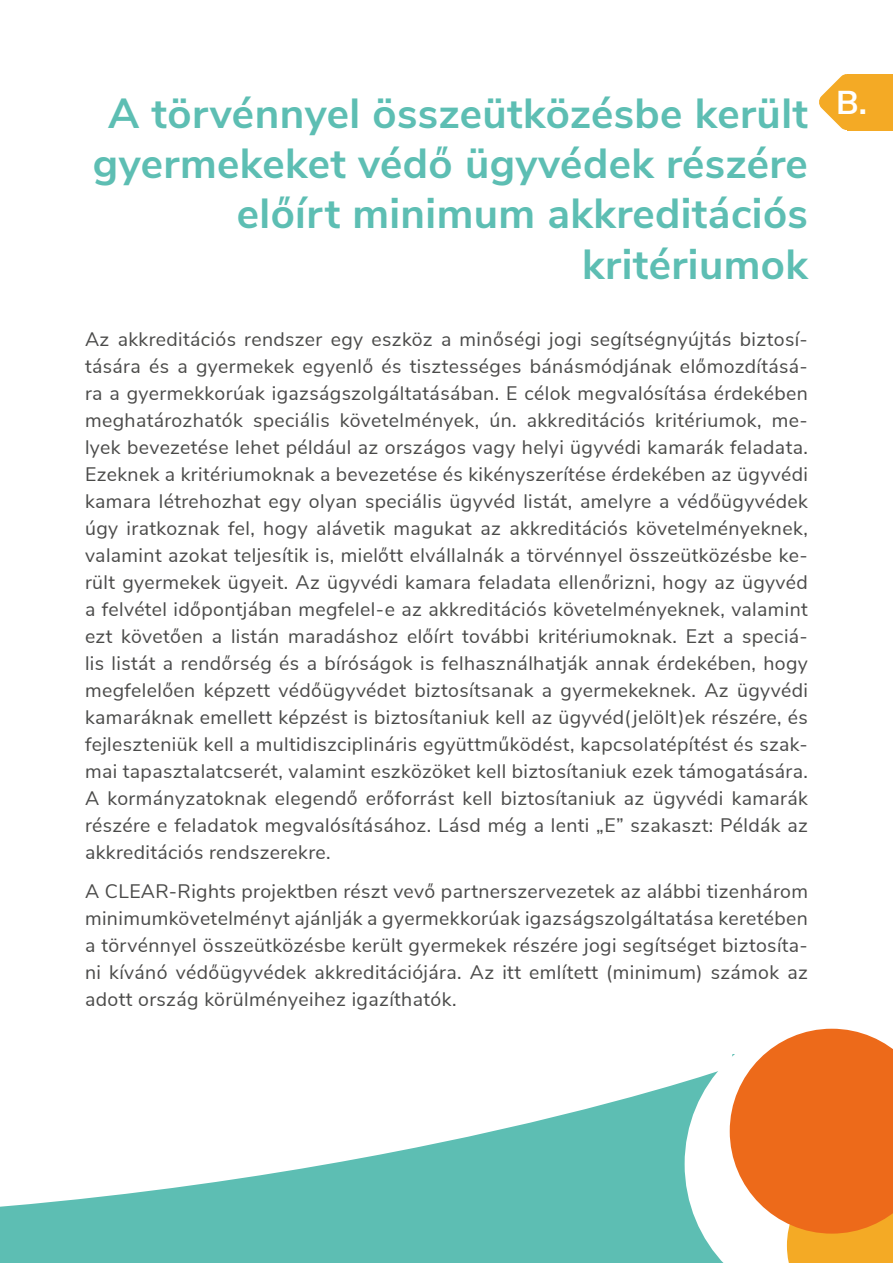
<style>
.page{position:relative;width:893px;height:1263px;background:#fff}
.page>*{position:absolute;margin:0;border:0;box-sizing:border-box;transform-origin:0 0}
.folyo{font:700 42px/50.4px "Nunito Sans";letter-spacing:.01em;color:#5dbeb3;text-align:right}
.folyo-2{font:700 33px "Nunito Sans";color:#fff}
.folyo-3{font:19.5px/27px "Nunito Sans";letter-spacing:.02em;color:#4a4a49;text-align:justify}
</style>
<div class="page">
<svg style="left:819px;top:74px;width:57px;height:57px"></svg>
<div style="left:847px;top:74px;width:46px;height:56px;background:#f4aa25"></div>
<div style="left:0;top:1054px;width:893px;height:209px;background:#5dbeb3"></div>
<svg style="left:696px;top:1028px;width:143px;height:235px;fill:#fff"></svg>
<svg style="left:730px;top:1029px;width:163px;height:234px;background:#f0853c"></svg>
<svg style="left:0;top:1029px;width:738px;height:191px;fill:#fff"></svg>
<p class="folyo" style="left:93px;top:85px;width:717px">A törvénnyel összeütközésbe került gyermekeket védő ügyvédek részére előírt minimum akkreditációs</p>
<p class="folyo" style="left:582px;top:236px;width:227px">kritériumok</p>
<p class="folyo-3" style="left:85px;top:324px;width:724px">Az akkreditációs rendszer egy eszköz a minőségi jogi segítségnyújtás biztosí&shy;tására és a gyermekek egyenlő és tisztességes bánásmódjának előmozdításá&shy;ra a gyermekkorúak igazságszolgáltatásában. E célok megvalósítása érdekében meghatározhatók speciális követelmények, ún. akkreditációs kritériumok, me&shy;lyek bevezetése lehet például az országos vagy helyi ügyvédi kamarák feladata.<br>Ezeknek a kritériumoknak a bevezetése és kikényszerítése érdekében az ügyvédi kamara létrehozhat egy olyan speciális ügyvéd listát, amelyre a védőügyvédek úgy iratkoznak fel, hogy alávetik magukat az akkreditációs követelményeknek, valamint azokat teljesítik is, mielőtt elvállalnák a törvénnyel összeütközésbe ke&shy;rült gyermekek ügyeit. Az ügyvédi kamara feladata ellenőrizni, hogy az ügyvéd a felvétel időpontjában megfelel-e az akkreditációs követelményeknek, valamint ezt követően a listán maradáshoz előírt további kritériumoknak. Ezt a speciá&shy;lis listát a rendőrség és a bíróságok is felhasználhatják annak érdekében, hogy megfelelően képzett védőügyvédet biztosítsanak a gyermekeknek. Az ügyvédi kamaráknak emellett képzést is biztosítaniuk kell az ügyvéd(jelölt)ek részére, és fejleszteniük kell a multidiszciplináris együttműködést, kapcsolatépítést és szak&shy;mai tapasztalatcserét, valamint eszközöket kell biztosítaniuk ezek támogatására.<br>A kormányzatoknak elegendő erőforrást kell biztosítaniuk az ügyvédi kamarák részére e feladatok megvalósításához. Lásd még a lenti „E” szakaszt: Példák az akkreditációs rendszerekre.</p>
<p class="folyo-3" style="left:85px;top:877px;width:724px">A CLEAR-Rights projektben részt vevő partnerszervezetek az alábbi tizenhárom minimumkövetelményt ajánlják a gyermekkorúak igazságszolgáltatása keretében a törvénnyel összeütközésbe került gyermekek részére jogi segítséget biztosíta&shy;ni kívánó védőügyvédek akkreditációjára. Az itt említett (minimum) számok az adott ország körülményeihez igazíthatók.</p>
<p class="folyo-2" style="left:836px;top:79px;width:32px">B.</p>
</div>
